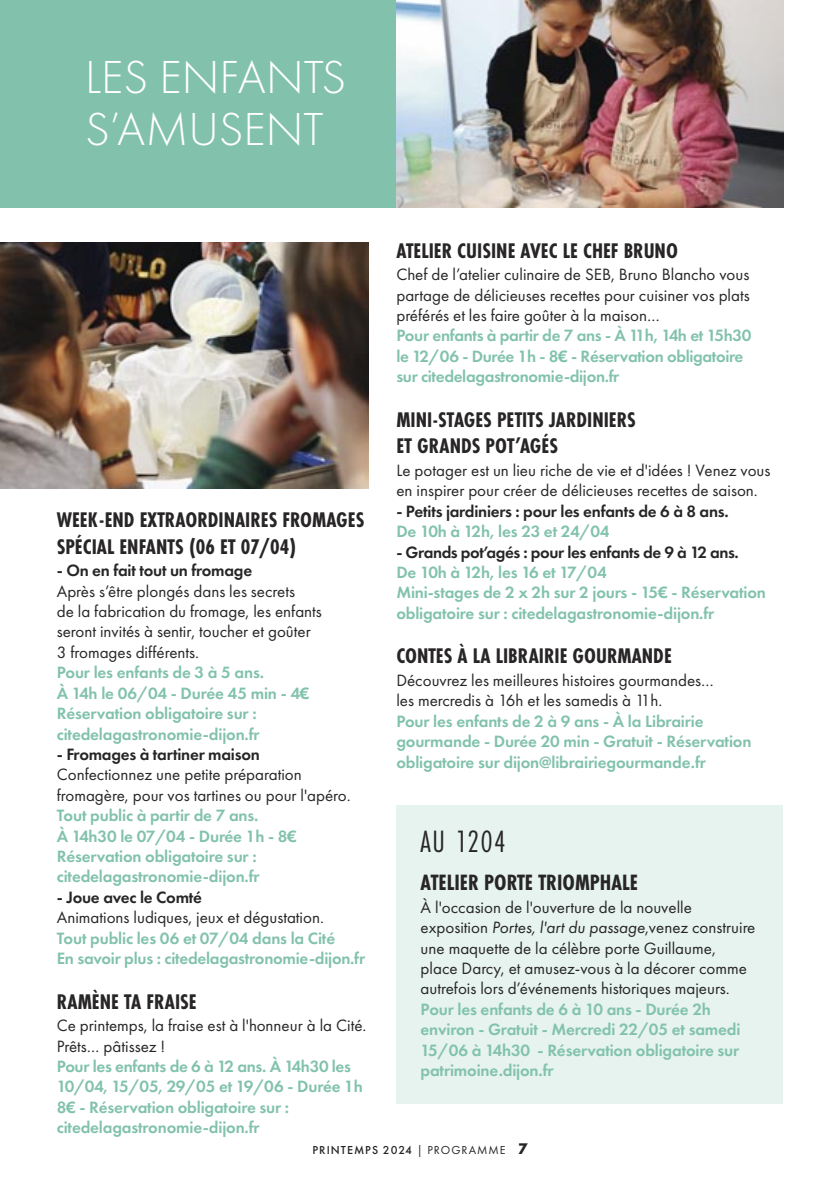
<style>
.page{position:relative;width:840px;height:1191px;background:#fff}
.page>*{position:absolute;margin:0;border:0;box-sizing:border-box;transform-origin:0 0}
.t1{font:300 48px/52px "Futura PT";color:#fff}
.t2{font:32px "Futura PT Cond";letter-spacing:.05em;color:#272526}
.t3{font:700 23px "Futura PT Cond";color:#272526}
.t4{font:700 22px/26.4px "Futura PT Cond";color:#272526}
.t5{font:17px/20.4px "Futura PT";color:#272526}
.t6{font:600 17px/20.4px "Futura PT";letter-spacing:-.01em;color:#82c2ad}
.t7{font:600 17px/20.4px "Futura PT";letter-spacing:-.015em;color:#272526}
.t8{font:500 12px "Futura PT";letter-spacing:.085em;color:#272526}
.s1{font-weight:600}
.s2{color:#82c2ad}
.s3{font-style:italic}
.s4{font-weight:400}
.s5{font-weight:700;font-size:16px}
</style>
<div class="page">
<div style="left:0;top:0;width:396px;height:207px;background:#82c2ad"></div>
<img style="left:396px;top:0;width:386px;height:207px">
<div style="left:396px;top:805px;width:386px;height:299px;background:#e6f3ee"></div>
<img style="left:0;top:242px;width:368px;height:246px">
<p class="t1" style="left:85px;top:57px;width:262px">LES ENFANTS<br>S’AMUSENT</p>
<p class="t4" style="left:57px;top:509px;width:309px">WEEK-END EXTRAORDINAIRES FROMAGES<br>SPÉCIAL ENFANTS (06 ET 07/04)</p>
<p class="t5" style="left:57px;top:562px;width:266px"><span class="s1">- On en fait tout un fromage<br></span>Après s’être plongés dans les secrets<br>de la fabrication du fromage, les enfants seront invités à sentir, toucher et goûter 3 fromages différents.</p>
<p class="t6" style="left:57px;top:664px;width:254px">Pour les enfants de 3 à 5 ans.<br>À 14h le 06/04 - Durée 45 min - 4€<br>Réservation obligatoire sur : citedelagastronomie-dijon.fr</p>
<p class="t5" style="left:57px;top:745px;width:295px"><span class="s1">- Fromages à tartiner maison<br></span>Confectionnez une petite préparation fromagère, pour vos tartines ou pour l'apéro.</p>
<p class="t6" style="left:57px;top:806px;width:241px">Tout public à partir de 7 ans.<br>À 14h30 le 07/04 - Durée 1h - 8€<br>Réservation obligatoire sur : citedelagastronomie-dijon.fr</p>
<p class="t5" style="left:57px;top:888px;width:268px"><span class="s1">- Joue avec le Comté<br></span>Animations ludiques, jeux et dégustation.</p>
<p class="t6" style="left:57px;top:929px;width:310px">Tout public les 06 et 07/04 dans la Cité<br>En savoir plus : citedelagastronomie-dijon.fr</p>
<p class="t4" style="left:57px;top:990px;width:141px">RAMÈNE TA FRAISE</p>
<p class="t5" style="left:57px;top:1016px;width:311px">Ce printemps, la fraise est à l'honneur à la Cité.<br>Prêts… pâtissez !</p>
<p class="t6" style="left:57px;top:1057px;width:307px">Pour les enfants de 6 à 12 ans. À 14h30 les 10/04, 15/05, 29/05 et 19/06 - Durée 1h 8€ - Réservation obligatoire sur : citedelagastronomie-dijon.fr</p>
<p class="t4" style="left:396px;top:240px;width:283px">ATELIER CUISINE AVEC LE CHEF BRUNO</p>
<p class="t5" style="left:396px;top:266px;width:354px;text-align:justify">Chef de l’atelier culinaire de SEB, Bruno Blancho vous partage de délicieuses recettes pour cuisiner vos plats préférés et les faire goûter à la maison…</p>
<p class="t6" style="left:396px;top:327px;width:356px">Pour enfants à partir de 7 ans - À 11h, 14h et 15h30 le 12/06 - Durée 1h - 8€ - Réservation obligatoire sur citedelagastronomie-dijon.fr</p>
<p class="t4" style="left:396px;top:409px;width:241px">MINI-STAGES PETITS JARDINIERS<br>ET GRANDS POT’AGÉS</p>
<p class="t5" style="left:396px;top:461px;width:375px">Le potager est un lieu riche de vie et d'idées ! Venez vous en inspirer pour créer de délicieuses recettes de saison.</p>
<p class="t7" style="left:396px;top:502px;width:334px">- Petits jardiniers : pour les enfants de 6 à 8 ans.<br><span class="s2">De 10h à 12h, les 23 et 24/04</span></p>
<p class="t7" style="left:396px;top:543px;width:344px">- Grands pot’agés : pour les enfants de 9 à 12 ans.<br><span class="s2">De 10h à 12h, les 16 et 17/04</span></p>
<p class="t6" style="left:396px;top:584px;width:371px">Mini-stages de 2 x 2h sur 2 jours - 15€ - Réservation obligatoire sur : citedelagastronomie-dijon.fr</p>
<p class="t4" style="left:396px;top:645px;width:277px">CONTES À LA LIBRAIRIE GOURMANDE</p>
<p class="t5" style="left:396px;top:671px;width:319px">Découvrez les meilleures histoires gourmandes… les mercredis à 16h et les samedis à 11h.</p>
<p class="t6" style="left:396px;top:712px;width:356px">Pour les enfants de 2 à 9 ans - À la Librairie gourmande - Durée 20 min - Gratuit - Réservation obligatoire sur dijon@librairiegourmande.fr</p>
<p class="t2" style="left:420px;top:831px;width:87px">AU 1204</p>
<p class="t3" style="left:420px;top:874px;width:219px">ATELIER PORTE TRIOMPHALE</p>
<p class="t5" style="left:420px;top:898px;width:336px">À l'occasion de l'ouverture de la nouvelle exposition <span class="s3">Portes, l'art du passage</span>,venez construire une maquette de la célèbre porte Guillaume, place Darcy, et amusez-vous à la décorer comme autrefois lors d’événements historiques majeurs.</p>
<p class="t6" style="left:420px;top:1000px;width:321px">Pour les enfants de 6 à 10 ans - Durée 2h environ - Gratuit - Mercredi 22/05 et samedi 15/06 à 14h30 - Réservation obligatoire sur patrimoine.dijon.fr</p>
<p class="t8" style="left:312px;top:1145px;width:216px">PRINTEMPS 2024 <span class="s4">| PROGRAMME</span> <span class="s5">7</span></p>
</div>
